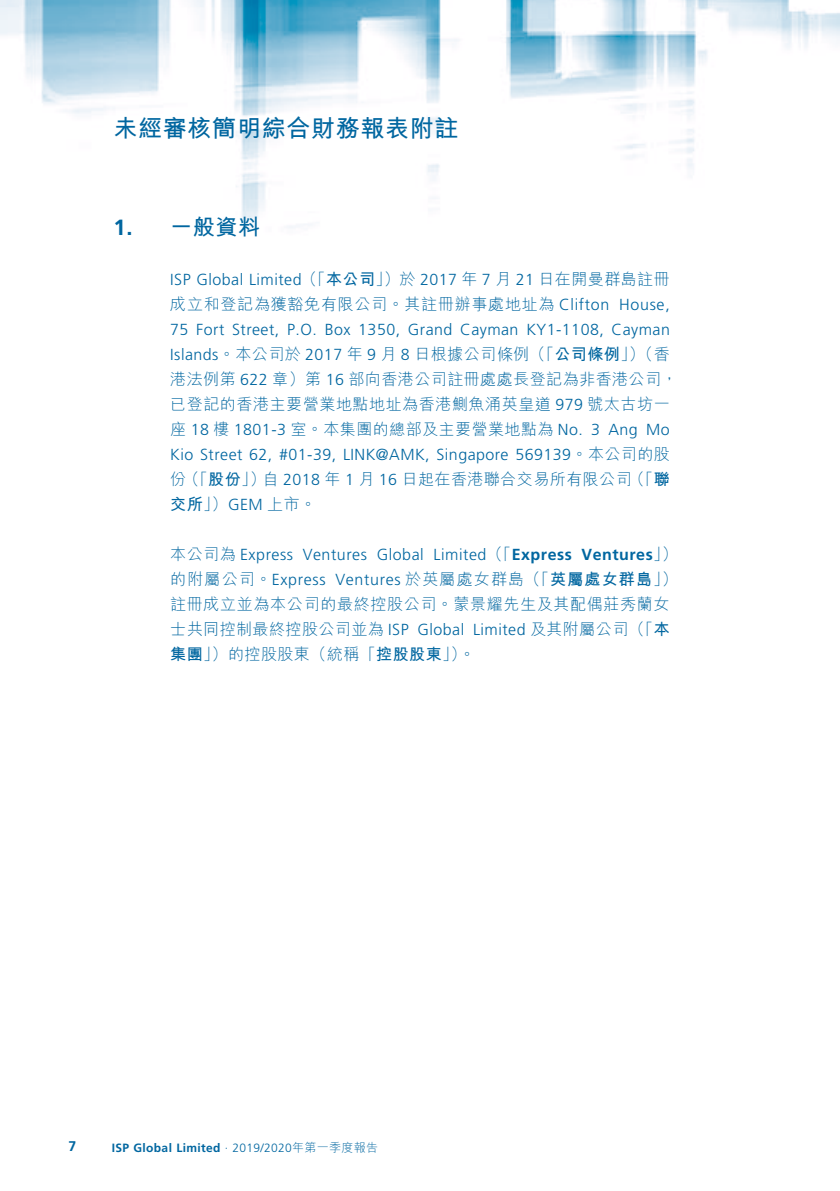
<style>
.page{position:relative;width:840px;height:1191px;background:#fff}
.page>*{position:absolute;margin:0;border:0;box-sizing:border-box;transform-origin:0 0}
.t1{font:700 24px "M Hei HK";letter-spacing:.03em;color:#0066a0}
._01_H1{font:700 22px "M Hei HK";color:#0066a0}
._01_H1-2{font:700 22px "Frutiger LT Std";color:#0066a0}
._00_Body_Text{font:300 16px/25px "M Hei HK";letter-spacing:.03em;color:#0066a0}
._00_Body_Text-2{font:300 16px/25px "Frutiger LT Std";letter-spacing:.03em;color:#0066a0;text-align:right}
._00_Body_Text-3{font:300 16px "M Hei HK";letter-spacing:.07em;color:#0066a0}
._00_Body_Text-4{font:700 16px "Frutiger LT Std";letter-spacing:.03em;color:#0066a0}
.t2{font:700 14px "Frutiger LT Std";color:#0066a0}
.t3{font:700 12px "Frutiger LT Std";letter-spacing:.03em;color:#0066a0}
.s1{font-family:"M Hei HK"}
.s2{font-family:"M Hei HK";font-weight:700}
.s3{font-family:"Frutiger LT Std"}
.s4{font-weight:700}
.s5{font-family:"M Hei HK";font-weight:300}
.s6{font-weight:300}
</style>
<div class="page">
<img style="left:0;top:0;width:839px;height:228px">
<h1 class="t1" style="left:113px;top:110px;width:346px">未經審核簡明綜合財務報表附註</h1>
<p class="_01_H1-2" style="left:113px;top:215px;width:20px">1.</p>
<p class="_01_H1" style="left:170px;top:211px;width:91px">一般資料</p>
<p class="_00_Body_Text-2" style="left:170px;top:267px;width:500px">ISP Global Limited<span class="s1">（「</span><span class="s2">本公司</span><span class="s1">」）於</span> 2017 <span class="s1">年</span> 7 <span class="s1">月</span> 21 <span class="s1">日在開曼群島註冊<br></span>House,</p>
<p class="_00_Body_Text" style="left:170px;top:291px;width:440px">成立和登記為獲豁免有限公司。其註冊辦事處地址為 <span class="s3">Clifton</span></p>
<p class="_00_Body_Text-2" style="left:408px;top:317px;width:46px">Grand</p>
<p class="_00_Body_Text-2" style="left:232px;top:317px;width:86px">Street O.P, .</p>
<p class="_00_Body_Text-2" style="left:460px;top:317px;width:60px">Cayman</p>
<p class="_00_Body_Text-2" style="left:611px;top:317px;width:60px">Cayman</p>
<p class="_00_Body_Text-2" style="left:358px;top:317px;width:43px">1350,</p>
<p class="_00_Body_Text-2" style="left:526px;top:317px;width:79px">KY1-1108,</p>
<p class="_00_Body_Text-2" style="left:170px;top:317px;width:20px">75</p>
<p class="_00_Body_Text" style="left:170px;top:341px;width:500px"><span class="s3">Islands</span>。本公司於 <span class="s3">2017</span> 年 <span class="s3">9</span> 月 <span class="s3">8</span> 日根據公司條例（「<span class="s4">公司條例</span>」）（香</p>
<p class="_00_Body_Text" style="left:170px;top:366px;width:508px">港法例第 <span class="s3">622</span> 章）第 <span class="s3">16</span> 部向香港公司註冊處處長登記為非香港公司，</p>
<p class="_00_Body_Text" style="left:170px;top:391px;width:500px">已登記的香港主要營業地點地址為香港鰂魚涌英皇道 <span class="s3">979</span> 號太古坊一</p>
<p class="_00_Body_Text-2" style="left:645px;top:417px;width:25px">Mo</p>
<p class="_00_Body_Text-2" style="left:196px;top:317px;width:30px">Fort</p>
<p class="_00_Body_Text-2" style="left:324px;top:317px;width:27px">Box</p>
<p class="_00_Body_Text" style="left:170px;top:416px;width:431px">座 <span class="s3">18</span> 樓 <span class="s3">1801-3</span> 室。本集團的總部及主要營業地點為 <span class="s3">No 3.</span></p>
<p class="_00_Body_Text-2" style="left:170px;top:442px;width:501px">Kio Street 62, #01-39, LINK@AMK, Singapore 569139<span class="s1">。本公司的股</span></p>
<p class="_00_Body_Text" style="left:628px;top:466px;width:42px">（「<span class="s4">聯</span></p>
<p class="_00_Body_Text-2" style="left:608px;top:417px;width:31px">Ang</p>
<p class="_00_Body_Text" style="left:183px;top:466px;width:84px">（「<span class="s4">股份</span>」）</p>
<p class="_00_Body_Text" style="left:262px;top:466px;width:370px">自 <span class="s3">2018</span> 年 <span class="s3">1</span> 月 <span class="s3">16</span> 日起在香港聯合交易所有限公司</p>
<p class="_00_Body_Text" style="left:170px;top:466px;width:147px">份<br><span class="s4">交所</span>」）<span class="s3">GEM</span> 上市。</p>
<p class="_00_Body_Text-2" style="left:170px;top:542px;width:124px"><span class="s1">本公司為</span> Express</p>
<p class="_00_Body_Text-2" style="left:302px;top:542px;width:66px">Ventures</p>
<p class="_00_Body_Text-2" style="left:376px;top:542px;width:49px">Global</p>
<p class="_00_Body_Text-2" style="left:433px;top:542px;width:140px">Limited<span class="s1">（「</span><span class="s4">Express</span></p>
<p class="_00_Body_Text-4" style="left:581px;top:545px;width:98px">Ventures <span class="s5">(「</span></p>
<p class="_00_Body_Text-3" style="left:335px;top:571px;width:343px"><span class="s3">Ventures</span> 於英屬處女群島（「<span class="s4">英屬處女群島</span> (「</p>
<p class="_00_Body_Text-2" style="left:170px;top:567px;width:157px"><span class="s1">的附屬公司。</span>Express</p>
<p class="_00_Body_Text" style="left:170px;top:591px;width:500px">註冊成立並為本公司的最終控股公司。蒙景耀先生及其配偶莊秀蘭女</p>
<p class="_00_Body_Text" style="left:473px;top:616px;width:198px"><span class="s3">Limited</span> 及其附屬公司（「<span class="s4">本</span></p>
<p class="_00_Body_Text" style="left:170px;top:616px;width:306px">士共同控制最終控股公司並為 <span class="s3">ISP<br></span><span class="s4">集團</span>」）的控股股東（統稱「<span class="s4">控股股東</span> 。(「</p>
<p class="_00_Body_Text-2" style="left:417px;top:617px;width:48px">Global</p>
<p class="t2" style="left:69px;top:1138px;width:9px">7</p>
<p class="t3" style="left:112px;top:1140px;width:268px">ISP Global Limited <span class="s6">· 2019/2020</span><span class="s5">年第一季度報告</span></p>
</div>
